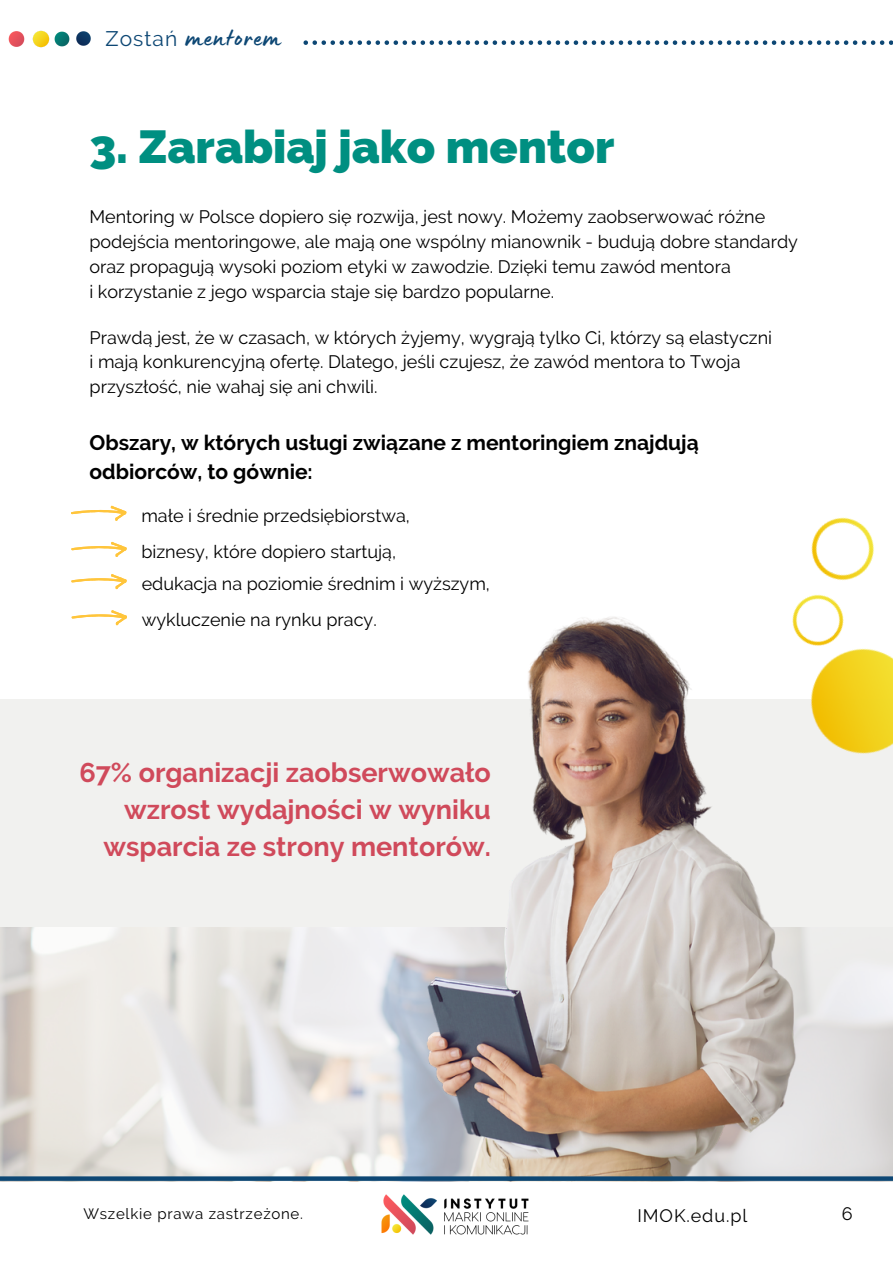
<style>
.page{position:relative;width:893px;height:1264px;background:#fff}
.page>*{position:absolute;margin:0;border:0;box-sizing:border-box;transform-origin:0 0}
.t1{font:800 46.5px "Raleway";color:#008f81}
.t2{font:27.9px "Lumios Marker";letter-spacing:.05em;color:#0d4774}
.t3{font:700 27px/37.2px "Raleway";color:#d04a5b;text-align:right}
.t4{font:700 21px/29.2px "Raleway";color:#000}
.t5{font:18px/24.8px "Raleway";color:#000}
.t6{font:18px "Raleway";letter-spacing:.05em;color:#000}
.t7{font:15px "Raleway";letter-spacing:.05em;color:#000}
.s1{font-family:"Raleway";font-size:21px}
</style>
<div class="page">
<img style="left:0;top:926px;width:892px;height:255px">
<div style="left:0;top:699px;width:892px;height:227px;background:#f1f1ef"></div>
<img style="left:379px;top:618px;width:483px;height:558px">
<svg style="left:0;top:1176px;width:892px;height:4px;background:#20547c"></svg>
<img style="left:367px;top:1173px;width:175px;height:62px">
<svg style="left:303px;top:40px;width:589px;height:5px"></svg>
<img style="left:34px;top:30px;width:16px;height:18px">
<img style="left:54px;top:33px;width:3px;height:12px">
<img style="left:8px;top:31px;width:26px;height:16px">
<img style="left:57px;top:31px;width:34px;height:16px">
<svg style="left:71px;top:506px;width:55px;height:15px"></svg>
<svg style="left:71px;top:542px;width:55px;height:15px"></svg>
<svg style="left:71px;top:574px;width:55px;height:15px"></svg>
<svg style="left:72px;top:610px;width:55px;height:15px"></svg>
<img style="left:603px;top:617px;width:289px;height:343px">
<img style="left:692px;top:517px;width:200px;height:229px">
<h2 class="t2" style="left:105px;top:28px;width:176px"><span class="s1">Zostań</span> mentorem</h2>
<h1 class="t1" style="left:89px;top:120px;width:526px">3. Zarabiaj jako mentor</h1>
<p class="t5" style="left:89px;top:205px;width:710px">Mentoring w Polsce dopiero się rozwija, jest nowy. Możemy zaobserwować różne podejścia mentoringowe, ale mają one wspólny mianownik - budują dobre standardy oraz propagują wysoki poziom etyki w zawodzie. Dzięki temu zawód mentora<br>i korzystanie z jego wsparcia staje się bardzo popularne.</p>
<p class="t5" style="left:90px;top:325px;width:684px">Prawdą jest, że w czasach, w których żyjemy, wygrają tylko Ci, którzy są elastyczni i mają konkurencyjną ofertę. Dlatego, jeśli czujesz, że zawód mentora to Twoja przyszłość, nie wahaj się ani chwili.</p>
<p class="t4" style="left:90px;top:428px;width:610px">Obszary, w których usługi związane z mentoringiem znajdują odbiorców, to gównie:</p>
<p class="t5" style="left:141px;top:497px;width:270px;line-height:36.2px">małe i średnie przedsiębiorstwa, biznesy, które dopiero startują,</p>
<p class="t5" style="left:142px;top:565px;width:350px;line-height:36.2px">edukacja na poziomie średnim i wyższym, wykluczenie na rynku pracy.</p>
<h3 class="t3" style="left:79px;top:754px;width:413px">67% organizacji zaobserwowało wzrost wydajności w wyniku wsparcia ze strony mentorów.</h3>
<p class="t7" style="left:83px;top:1204px;width:221px">Wszelkie prawa zastrzeżone.</p>
<p class="t6" style="left:637px;top:1205px;width:111px">IMOK.edu.pl</p>
<p class="t5" style="left:841px;top:1201px;width:12px">6</p>
</div>
